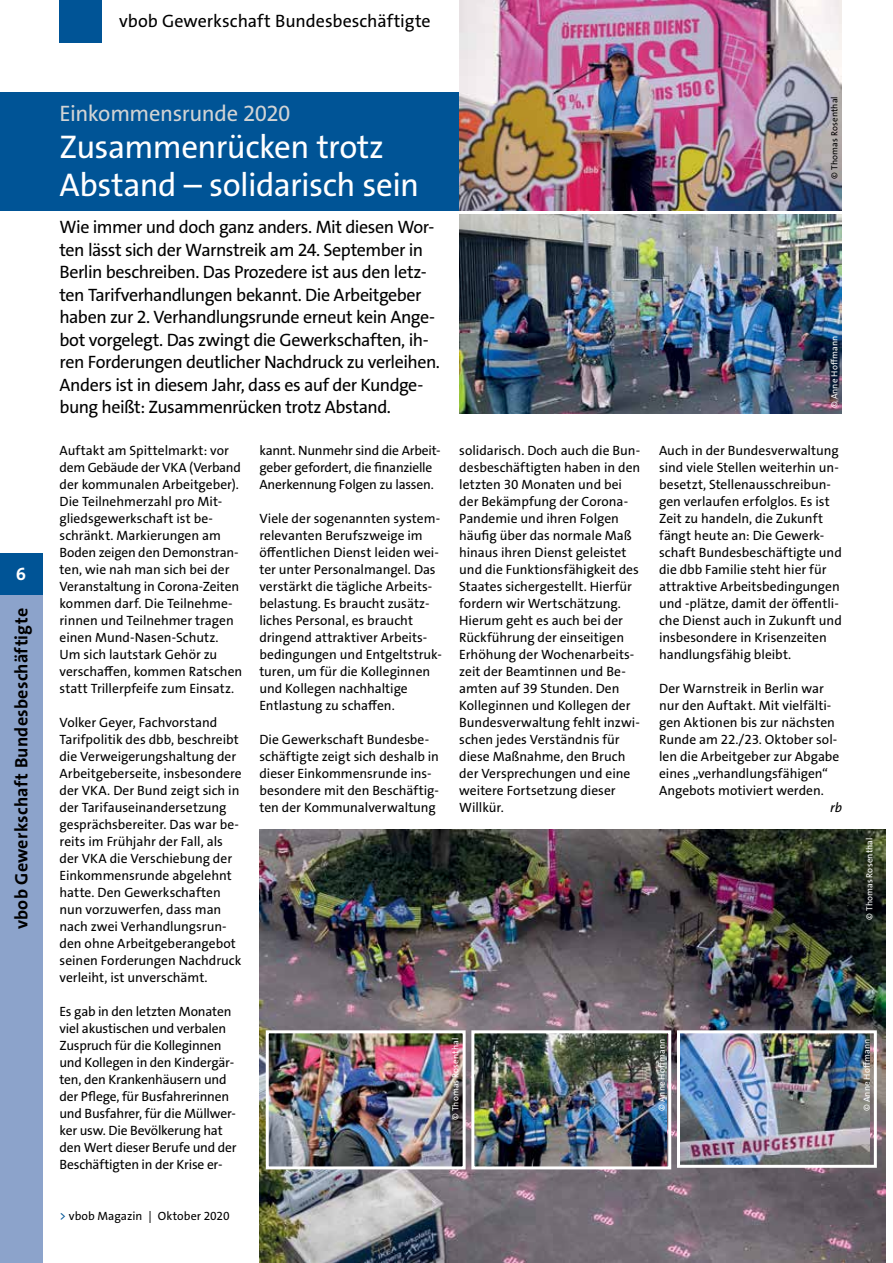
<style>
.page{position:relative;width:893px;height:1263px;background:#fff}
.page>*{position:absolute;margin:0;border:0;box-sizing:border-box;transform-origin:0 0}
.t1{font:33px/37.5px "The Sans Os F";letter-spacing:-.015em;color:#fff}
.t2{font:22.5px "The Sans Os F";letter-spacing:-.02em;color:#d1d3d4}
.t3{font:18px/22.5px "The Sans Os F";letter-spacing:-.03em;color:#000}
.t4{font:700 18px "The Sans Os F";letter-spacing:.015em;color:#000}
.t5{font:18px "The Sans Os F";color:#000}
.t6{font:700 18px "The Sans Os F";color:#fff}
.t7{font:13.5px/17px "The Sans Os F";letter-spacing:-.005em;color:#000}
.t8{font:italic 13.5px "The Sans Os F";color:#000}
.t9{font:12px "The Sans Os F";letter-spacing:.005em;color:#000}
.t10{font:9px "The Sans Os F";letter-spacing:.015em;color:#fff}
.t11{font:9px "The Sans Os F";letter-spacing:.015em;color:#000}
.s1{color:#005496}
</style>
<div class="page">
<div style="left:0;top:92px;width:480px;height:118px;background:#005496"></div>
<img style="left:459px;top:0;width:383px;height:210px">
<img style="left:259px;top:829px;width:626px;height:434px">
<img style="left:681px;top:1034px;width:188px;height:130px">
<div style="left:677px;top:1030px;width:200px;height:138px;border:3px solid #fff"></div>
<img style="left:270px;top:1034px;width:192px;height:131px">
<div style="left:266px;top:1030px;width:200px;height:139px;border:3px solid #fff"></div>
<img style="left:475px;top:1034px;width:191px;height:131px">
<div style="left:471px;top:1030px;width:200px;height:139px;border:3px solid #fff"></div>
<img style="left:459px;top:214px;width:383px;height:199px">
<div style="left:0;top:553px;width:43px;height:42px;background:#005496"></div>
<div style="left:0;top:595px;width:43px;height:668px;background:#8ca3cb"></div>
<div style="left:60px;top:0;width:42px;height:43px;background:#005496"></div>
<h3 class="t6" style="left:16px;top:562px;width:11px">6</h3>
<h3 class="t4" style="left:10px;top:929px;width:323px;rotate:-90deg">vbob Gewerkschaft Bundesbeschäftigte</h3>
<h3 class="t5" style="left:119px;top:10px;width:313px">vbob Gewerkschaft Bundesbeschäftigte</h3>
<h2 class="t2" style="left:60px;top:99px;width:232px">Einkommensrunde 2020</h2>
<h1 class="t1" style="left:60px;top:129px;width:361px">Zusammenrücken trotz<br>Abstand – solidarisch sein</h1>
<p class="t3" style="left:60px;top:216px;width:382px">Wie immer und doch ganz anders. Mit diesen Wor&shy;ten lässt sich der Warnstreik am 24. September in Berlin beschreiben. Das Prozedere ist aus den letz&shy;ten Tarifverhandlungen bekannt. Die Arbeitgeber haben zur 2. Verhandlungsrunde erneut kein Ange&shy;bot vorgelegt. Das zwingt die Gewerkschaften, ih&shy;ren Forderungen deutlicher Nachdruck zu verleihen.<br>Anders ist in diesem Jahr, dass es auf der Kundge&shy;bung heißt: Zusammenrücken trotz Abstand.</p>
<p class="t7" style="left:60px;top:442px;width:184px">Auftakt am Spittelmarkt: vor dem Gebäude der VKA (Verband der kommunalen Arbeitgeber).<br>Die Teilnehmerzahl pro Mit&shy;gliedsgewerkschaft ist be&shy;schränkt. Markierungen am<br>Boden zeigen den Demonstran&shy;ten, wie nah man sich bei der<br>Veranstaltung in Corona-Zeiten kommen darf. Die Teilnehme&shy;rinnen und Teilnehmer tragen einen Mund-Nasen-Schutz.<br>Um sich lautstark Gehör zu verschaffen, kommen Ratschen statt Trillerpfeife zum Einsatz.</p>
<p class="t7" style="left:60px;top:714px;width:184px">Volker Geyer, Fachvorstand<br>Tarifpolitik des dbb, beschreibt die Verweigerungshaltung der<br>Arbeitgeberseite, insbesondere der VKA. Der Bund zeigt sich in der Tarifauseinandersetzung gesprächsbereiter. Das war be&shy;reits im Frühjahr der Fall, als der VKA die Verschiebung der<br>Einkommensrunde abgelehnt hatte. Den Gewerkschaften nun vorzuwerfen, dass man nach zwei Verhandlungsrun&shy;den ohne Arbeitgeberangebot seinen Forderungen Nachdruck verleiht, ist unverschämt.</p>
<p class="t7" style="left:60px;top:1003px;width:179px">Es gab in den letzten Monaten viel akustischen und verbalen<br>Zuspruch für die Kolleginnen und Kollegen in den Kindergär&shy;ten, den Krankenhäusern und der Pflege, für Busfahrerinnen und Busfahrer, für die Müllwer&shy;ker usw. Die Bevölkerung hat den Wert dieser Berufe und der<br>Beschäftigten in der Krise er-</p>
<p class="t7" style="left:259px;top:442px;width:183px">kannt. Nunmehr sind die Arbeit&shy;geber gefordert, die finanzielle<br>Anerkennung Folgen zu lassen.</p>
<p class="t7" style="left:259px;top:510px;width:183px">Viele der sogenannten system&shy;relevanten Berufszweige im öffentlichen Dienst leiden wei&shy;ter unter Personalmangel. Das verstärkt die tägliche Arbeits&shy;belastung. Es braucht zusätz&shy;liches Personal, es braucht dringend attraktiver Arbeits&shy;bedingungen und Entgeltstruk&shy;turen, um für die Kolleginnen und Kollegen nachhaltige<br>Entlastung zu schaffen.</p>
<p class="t7" style="left:259px;top:731px;width:181px">Die Gewerkschaft Bundesbe&shy;schäftigte zeigt sich deshalb in dieser Einkommensrunde ins&shy;besondere mit den Beschäftig&shy;ten der Kommunalverwaltung</p>
<p class="t11" style="left:829px;top:179px;width:84px;rotate:-90deg">© Thomas Rosenthal</p>
<p class="t10" style="left:829px;top:408px;width:74px;rotate:-90deg">© Anne Hoffmann</p>
<p class="t7" style="left:459px;top:442px;width:183px">solidarisch. Doch auch die Bun&shy;desbeschäftigten haben in den letzten 30 Monaten und bei der Bekämpfung der Corona-<br>Pandemie und ihren Folgen häufig über das normale Maß hinaus ihren Dienst geleistet und die Funktionsfähigkeit des<br>Staates sichergestellt. Hierfür fordern wir Wertschätzung.<br>Hierum geht es auch bei der<br>Rückführung der einseitigen<br>Erhöhung der Wochenarbeits&shy;zeit der Beamtinnen und Be&shy;amten auf 39 Stunden. Den<br>Kolleginnen und Kollegen der<br>Bundesverwaltung fehlt inzwi&shy;schen jedes Verständnis für diese Maßnahme, den Bruch der Versprechungen und eine weitere Fortsetzung dieser<br>Willkür.</p>
<p class="t7" style="left:659px;top:442px;width:184px">Auch in der Bundesverwaltung sind viele Stellen weiterhin un&shy;besetzt, Stellenausschreibun&shy;gen verlaufen erfolglos. Es ist<br>Zeit zu handeln, die Zukunft fängt heute an: Die Gewerk&shy;schaft Bundesbeschäftigte und die dbb Familie steht hier für attraktive Arbeitsbedingungen und -plätze, damit der öffentli&shy;che Dienst auch in Zukunft und insbesondere in Krisenzeiten handlungsfähig bleibt.</p>
<p class="t7" style="left:659px;top:680px;width:182px">Der Warnstreik in Berlin war nur den Auftakt. Mit vielfälti&shy;gen Aktionen bis zur nächsten<br>Runde am 22./23. Oktober sol&shy;len die Arbeitgeber zur Abgabe eines „verhandlungsfähigen“<br>Angebots motiviert werden.</p>
<p class="t8" style="left:830px;top:799px;width:13px">rb</p>
<p class="t10" style="left:864px;top:920px;width:84px;rotate:-90deg">© Thomas Rosenthal</p>
<p class="t10" style="left:450px;top:1120px;width:84px;rotate:-90deg">© Thomas Rosenthal</p>
<p class="t10" style="left:656px;top:1111px;width:74px;rotate:-90deg">© Anne Hoffmann</p>
<p class="t10" style="left:861px;top:1111px;width:74px;rotate:-90deg">© Anne Hoffmann</p>
<p class="t9" style="left:60px;top:1208px;width:172px"><span class="s1">&gt;</span> vbob Magazin | Oktober 2020</p>
</div>
